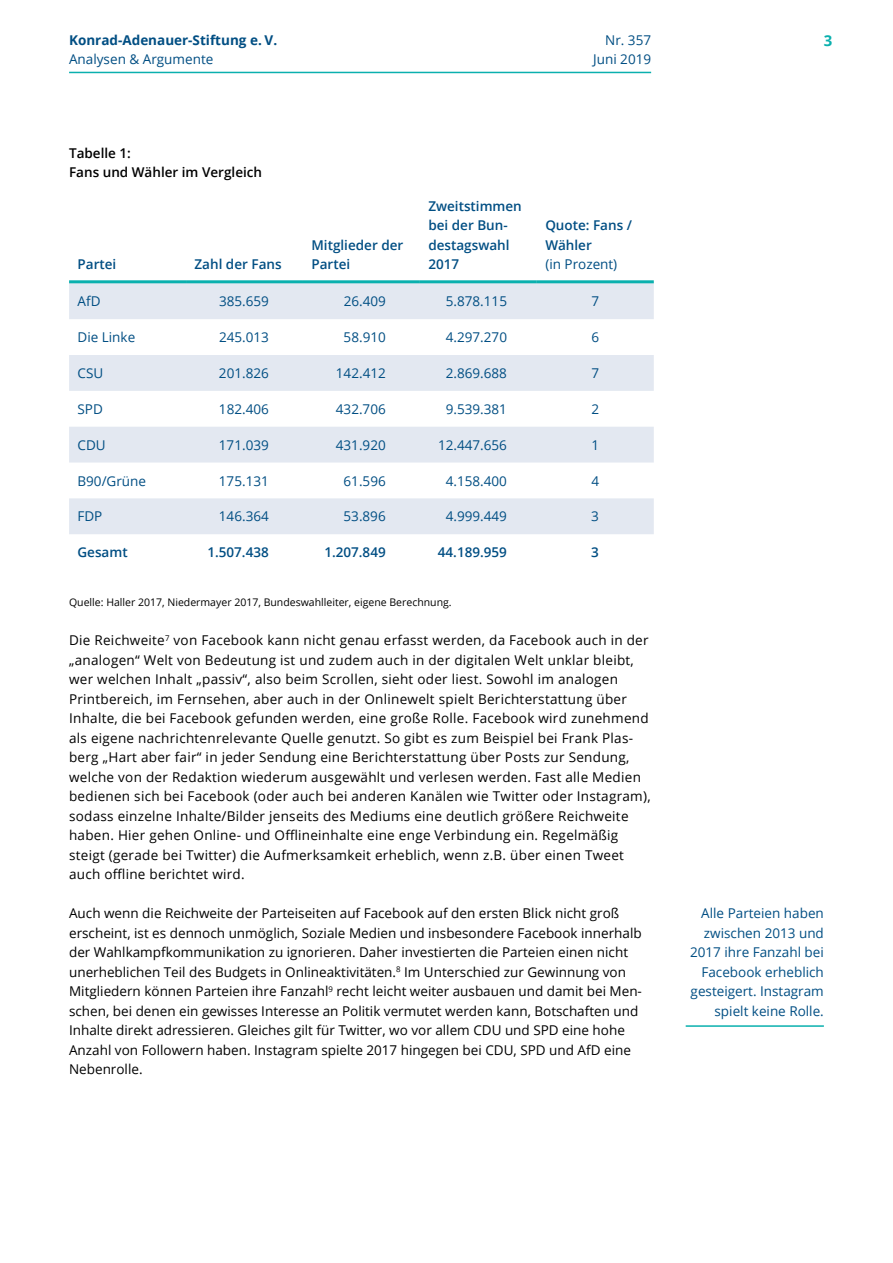
<style>
.page{position:relative;width:893px;height:1263px;background:#fff}
.page>*{position:absolute;margin:0;border:0;box-sizing:border-box;transform-origin:0 0}
.t1{font:700 15px "Open Sans";color:#0ab0ae}
.t2{font:13.5px/19.5px "Open Sans";letter-spacing:.02em;color:#000}
.t3{font:13.5px/19.5px "Open Sans";color:#000}
.t4{font:13.5px/19.5px "Open Sans";color:#004e83;text-align:right}
.t5{font:600 13.5px/19.5px "Open Sans";color:#004e83}
.t6{font:600 13.5px/19.5px "Open Sans";color:#000}
.t7{font:700 13.5px "Open Sans";color:#004e83}
.t8{font:10.5px "Open Sans";color:#000}
</style>
<div class="page">
<hr style="left:69px;top:72px;width:582px;height:1px;background:#0ab0ae">
<svg style="left:69px;top:283px;width:585px;height:251px;fill:#e3e8f1"></svg>
<hr style="left:69px;top:280px;width:117px;height:3px;background:#0ab0ae">
<hr style="left:186px;top:280px;width:117px;height:3px;background:#0ab0ae">
<hr style="left:303px;top:280px;width:117px;height:3px;background:#0ab0ae">
<hr style="left:420px;top:280px;width:117px;height:3px;background:#0ab0ae">
<hr style="left:537px;top:280px;width:117px;height:3px;background:#0ab0ae">
<hr style="left:686px;top:1025px;width:138px;height:2px;background:#0ab0ae">
<p class="t7" style="left:69px;top:30px;width:210px">Konrad-Adenauer-Stiftung e. V.</p>
<p class="t1" style="left:824px;top:30px;width:10px">3</p>
<p class="t4" style="left:69px;top:49px;width:146px">Analysen &amp; Argumente</p>
<p class="t4" style="left:593px;top:30px;width:59px">Nr. 357<br>Juni 2019</p>
<p class="t6" style="left:69px;top:143px;width:195px">Tabelle 1:<br>Fans und Wähler im Vergleich</p>
<p class="t5" style="left:78px;top:254px;width:40px">Partei</p>
<p class="t5" style="left:195px;top:254px;width:89px">Zahl der Fans</p>
<p class="t5" style="left:311px;top:235px;width:93px">Mitglieder der<br>Partei</p>
<p class="t5" style="left:428px;top:196px;width:95px">Zweitstimmen bei der Bun&shy;destagswahl<br>2017</p>
<p class="t5" style="left:545px;top:215px;width:88px">Quote: Fans /<br>Wähler</p>
<p class="t4" style="left:545px;top:254px;width:73px">(in Prozent)</p>
<p class="t4" style="left:78px;top:291px;width:24px">AfD</p>
<p class="t4" style="left:219px;top:291px;width:51px">385.659</p>
<p class="t4" style="left:344px;top:291px;width:44px">26.409</p>
<p class="t4" style="left:446px;top:291px;width:63px">5.878.115</p>
<p class="t4" style="left:591px;top:291px;width:9px">7</p>
<p class="t4" style="left:78px;top:327px;width:59px">Die Linke</p>
<p class="t4" style="left:219px;top:327px;width:51px">245.013</p>
<p class="t4" style="left:344px;top:327px;width:44px">58.910</p>
<p class="t4" style="left:446px;top:327px;width:63px">4.297.270</p>
<p class="t4" style="left:591px;top:327px;width:9px">6</p>
<p class="t4" style="left:78px;top:363px;width:27px">CSU</p>
<p class="t4" style="left:219px;top:363px;width:51px">201.826</p>
<p class="t4" style="left:336px;top:363px;width:51px">142.412</p>
<p class="t4" style="left:446px;top:363px;width:63px">2.869.688</p>
<p class="t4" style="left:591px;top:363px;width:9px">7</p>
<p class="t4" style="left:78px;top:399px;width:27px">SPD</p>
<p class="t4" style="left:219px;top:399px;width:51px">182.406</p>
<p class="t4" style="left:336px;top:399px;width:51px">432.706</p>
<p class="t4" style="left:446px;top:399px;width:63px">9.539.381</p>
<p class="t4" style="left:591px;top:399px;width:9px">2</p>
<p class="t4" style="left:77px;top:435px;width:30px">CDU</p>
<p class="t4" style="left:219px;top:435px;width:51px">171.039</p>
<p class="t4" style="left:336px;top:435px;width:51px">431.920</p>
<p class="t4" style="left:438px;top:435px;width:70px">12.447.656</p>
<p class="t4" style="left:591px;top:435px;width:9px">1</p>
<p class="t4" style="left:77px;top:471px;width:70px">B90/Grüne</p>
<p class="t4" style="left:219px;top:471px;width:51px">175.131</p>
<p class="t4" style="left:344px;top:471px;width:44px">61.596</p>
<p class="t4" style="left:446px;top:471px;width:63px">4.158.400</p>
<p class="t4" style="left:591px;top:471px;width:9px">4</p>
<p class="t4" style="left:77px;top:506px;width:26px">FDP</p>
<p class="t4" style="left:219px;top:506px;width:51px">146.364</p>
<p class="t4" style="left:344px;top:506px;width:44px">53.896</p>
<p class="t4" style="left:446px;top:506px;width:63px">4.999.449</p>
<p class="t4" style="left:591px;top:506px;width:9px">3</p>
<p class="t5" style="left:77px;top:542px;width:52px">Gesamt</p>
<p class="t5" style="left:207px;top:542px;width:63px">1.507.438</p>
<p class="t5" style="left:324px;top:542px;width:63px">1.207.849</p>
<p class="t5" style="left:438px;top:542px;width:71px">44.189.959</p>
<p class="t5" style="left:591px;top:542px;width:9px">3</p>
<p class="t8" style="left:69px;top:595px;width:384px">Quelle: Haller 2017, Niedermayer 2017, Bundeswahlleiter, eigene Berechnung.</p>
<p class="t2" style="left:69px;top:630px;width:583px">Die Reichweite<sup>7</sup> von Facebook kann nicht genau erfasst werden, da Facebook auch in der „analogen“ Welt von Bedeutung ist und zudem auch in der digitalen Welt unklar bleibt, wer welchen Inhalt „passiv“, also beim Scrollen, sieht oder liest. Sowohl im analogen Printbereich, im Fernsehen, aber auch in der Onlinewelt spielt Berichterstattung über Inhalte, die bei Facebook gefunden werden, eine große Rolle. Facebook wird zunehmend als eigene nachrichtenrelevante Quelle genutzt. So gibt es zum Beispiel bei Frank Plas&shy;berg „Hart aber fair“ in jeder Sendung eine Berichterstattung über Posts zur Sendung, welche von der Redaktion wiederum ausgewählt und verlesen werden. Fast alle Medien bedienen sich bei Facebook (oder auch bei anderen Kanälen wie Twitter oder Instagram), sodass einzelne Inhalte/Bilder jenseits des Mediums eine deutlich größere Reichweite haben. Hier gehen Online- und Offlineinhalte eine enge Verbindung ein. Regelmäßig steigt (gerade bei Twitter) die Aufmerksamkeit erheblich, wenn z.B. über einen Tweet auch offline berichtet wird.</p>
<p class="t3" style="left:69px;top:903px;width:574px">Auch wenn die Reichweite der Parteiseiten auf Facebook auf den ersten Blick nicht groß erscheint, ist es dennoch unmöglich, Soziale Medien und insbesondere Facebook innerhalb der Wahlkampfkommunikation zu ignorieren. Daher investierten die Parteien einen nicht unerheblichen Teil des Budgets in Onlineaktivitäten.<sup>8</sup> Im Unterschied zur Gewinnung von Mitgliedern können Parteien ihre Fanzahl<sup>9</sup> recht leicht weiter ausbauen und damit bei Men&shy;schen, bei denen ein gewisses Interesse an Politik vermutet werden kann, Botschaften und Inhalte direkt adressieren. Gleiches gilt für Twitter, wo vor allem CDU und SPD eine hohe Anzahl von Followern haben. Instagram spielte 2017 hingegen bei CDU, SPD und AfD eine Nebenrolle.</p>
<p class="t4" style="left:690px;top:903px;width:135px">Alle Parteien haben zwischen 2013 und<br>2017 ihre Fanzahl bei<br>Facebook erheblich gesteigert. Instagram spielt keine Rolle.</p>
</div>
